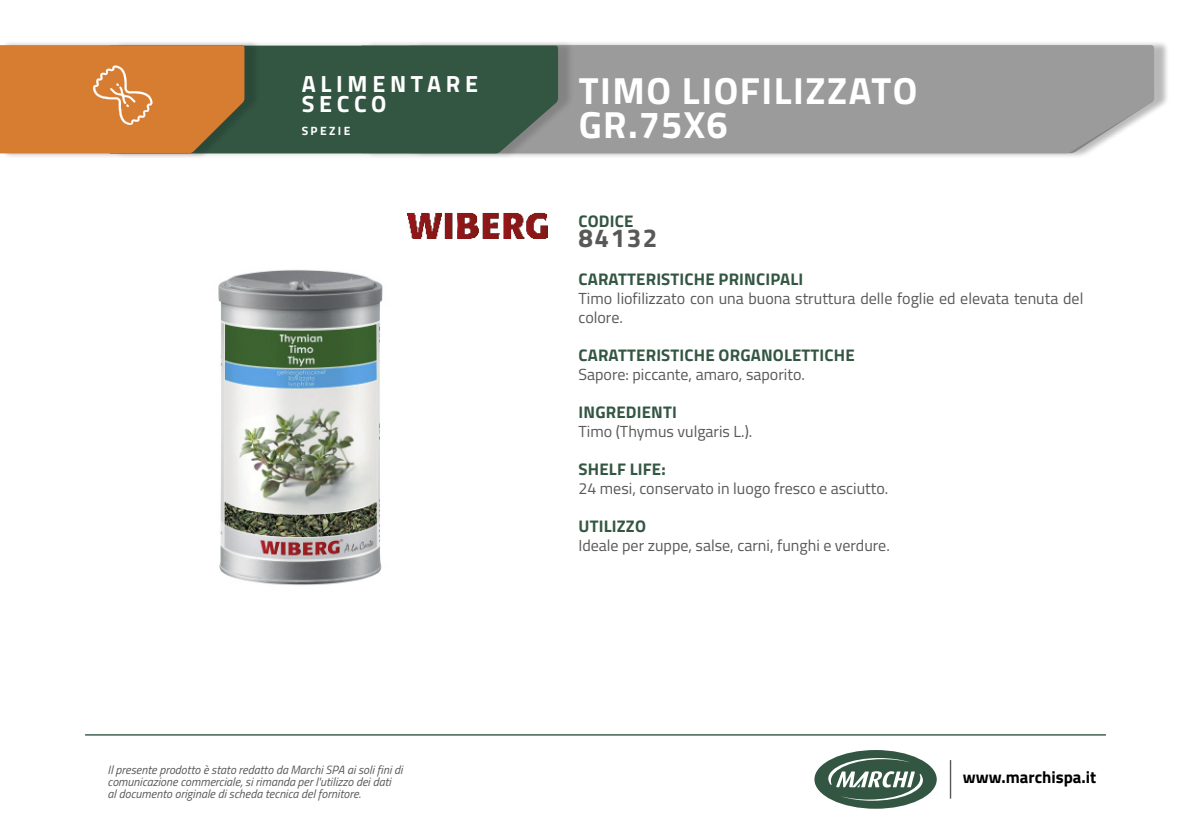
<style>
.page{position:relative;width:1191px;height:840px;background:#fff}
.page>*{position:absolute;margin:0;border:0;box-sizing:border-box;transform-origin:0 0}
.t1{font:700 37.8px/34.2px "Titillium Web";letter-spacing:.04em;color:#fff}
.t2{font:700 26px "Titillium Web";letter-spacing:.06em;color:#585857}
.t3{font:700 23.4px "Titillium Web";letter-spacing:.2em;color:#fff}
.t4{font:700 16.8px "Titillium Web";letter-spacing:.01em;color:#335643}
.t5{font:700 16.8px "Titillium Web";color:#000}
.t6{font:16px/19px "Titillium Web";color:#585857}
.t7{font:italic 12px/12px "Titillium Web";color:#585857}
.t8{font:700 12px "Titillium Web";letter-spacing:.2em;color:#fff}
</style>
<div class="page">
<div style="left:365px;top:40px;width:804px;height:119px;background:#000;opacity:.15"></div>
<div style="left:574px;top:45px;width:580px;height:108px;background:#9c9b9b"></div>
<div style="left:113px;top:40px;width:461px;height:119px;background:#000;opacity:.15"></div>
<div style="left:260px;top:46px;width:298px;height:107px;background:#335643"></div>
<div style="left:0;top:40px;width:260px;height:119px;background:#000;opacity:.15"></div>
<svg style="left:0;top:45px;width:244px;height:108px;background:#ce7d36"></svg>
<img style="left:218px;top:270px;width:165px;height:315px">
<img style="left:407px;top:213px;width:141px;height:26px">
<hr style="left:949px;top:759px;width:2px;height:39px;background:#585857">
<div style="left:814px;top:749px;width:122px;height:59px;background:#335643;border-radius:50%"></div>
<svg style="left:828px;top:757px;width:95px;height:43px"></svg>
<hr style="left:85px;top:733px;width:1021px;height:2px;background:#335643">
<p class="t3" style="left:302px;top:66px;width:178px">ALIMENTARE</p>
<p class="t3" style="left:302px;top:86px;width:86px">SECCO</p>
<p class="t8" style="left:302px;top:121px;width:50px">SPEZIE</p>
<p class="t7" style="left:108px;top:762px;width:296px">Il presente prodotto è stato redatto da Marchi SPA ai soli fini di comunicazione commerciale, si rimanda per l'utilizzo dei dati<br>al documento originale di scheda tecnica del fornitore.</p>
<p class="t1" style="left:578px;top:71px;width:340px">TIMO LIOFILIZZATO</p>
<p class="t1" style="left:578px;top:105px;width:150px">GR.75X6</p>
<p class="t1" style="left:606px;top:71px;width:449px;text-indent:-24px">LE CAMEMBERT L NG LIFE .12 X24</p>
<p class="t4" style="left:578px;top:208px;width:56px">CODICE</p>
<p class="t2" style="left:578px;top:218px;width:81px">84132</p>
<p class="t4" style="left:578px;top:266px;width:226px">CARATTERISTICHE PRINCIPALI</p>
<p class="t6" style="left:578px;top:288px;width:506px">Timo liofilizzato con una buona struttura delle foglie ed elevata tenuta del colore.</p>
<p class="t4" style="left:578px;top:342px;width:278px">CARATTERISTICHE ORGANOLETTICHE</p>
<p class="t6" style="left:578px;top:364px;width:228px">Sapore: piccante, amaro, saporito.</p>
<p class="t4" style="left:578px;top:399px;width:100px">INGREDIENTI</p>
<p class="t6" style="left:578px;top:421px;width:175px">Timo (Thymus vulgaris L.).</p>
<p class="t4" style="left:578px;top:456px;width:89px">SHELF LIFE:</p>
<p class="t6" style="left:578px;top:478px;width:311px">24 mesi, conservato in luogo fresco e asciutto.</p>
<p class="t4" style="left:578px;top:513px;width:69px">UTILIZZO</p>
<p class="t6" style="left:578px;top:535px;width:313px">Ideale per zuppe, salse, carni, funghi e verdure.</p>
<p class="t5" style="left:963px;top:764px;width:135px">www.marchispa.it</p>
</div>
